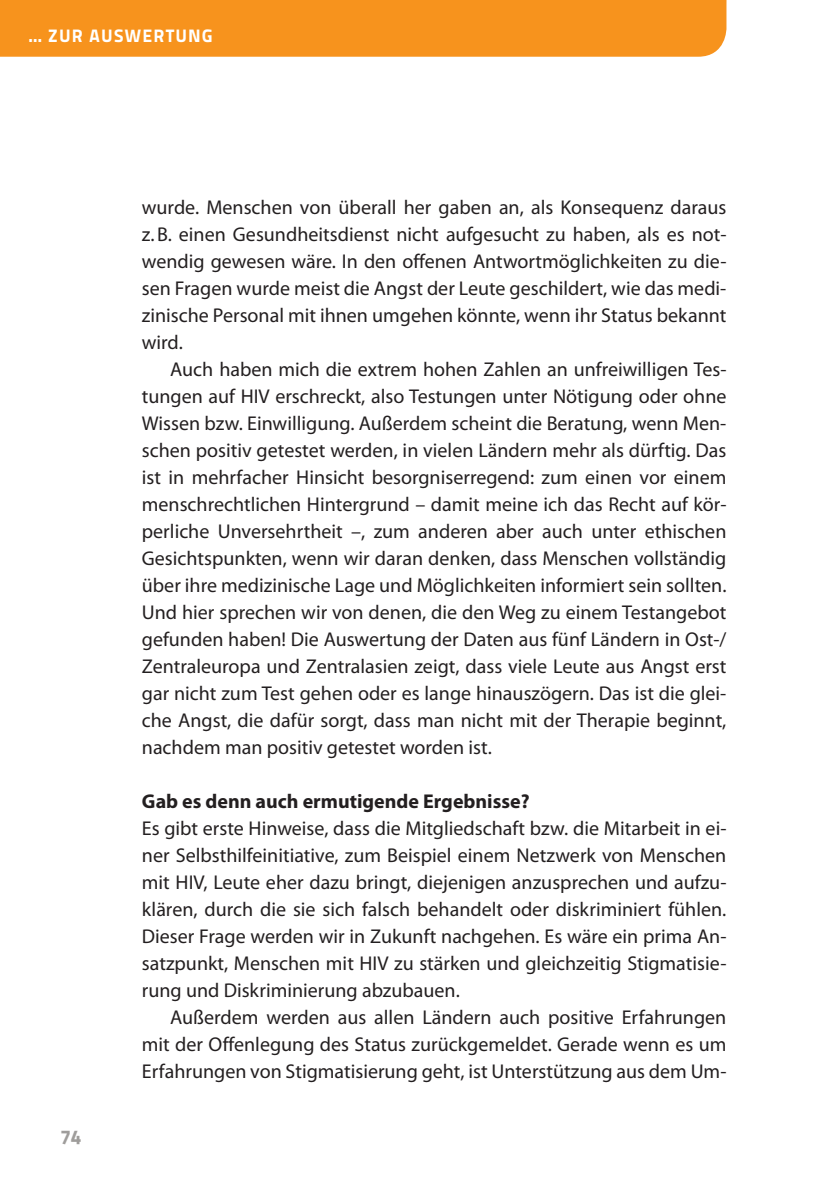
<style>
.page{position:relative;width:840px;height:1191px;background:#fff}
.page>*{position:absolute;margin:0;border:0;box-sizing:border-box;transform-origin:0 0}
.t1{font:20px/27px "Myriad Pro";color:#231f20;text-align:justify}
.t2{font:700 20px "Myriad Pro";color:#231f20}
.t3{font:20px "Titillium Maps 26 L 999 wt";color:#9f9d9b}
.t4{font:18px "Titillium Maps 26 L 999 wt";color:#fff}
</style>
<div class="page">
<div style="left:0;top:0;width:726px;height:57px;background:#f7931d"></div>
<p class="t4" style="left:28px;top:21px;width:32px">… ZUR</p>
<p class="t4" style="left:89px;top:21px;width:26px">AUSWERTUNG</p>
<p class="t3" style="left:60px;top:1120px;width:23px">74</p>
<p class="t1" style="left:142px;top:193px;width:585px">wurde. Menschen von überall her gaben an, als Konsequenz daraus z.B. einen Gesundheitsdienst nicht aufgesucht zu haben, als es not&shy;wendig gewesen wäre. In den offenen Antwortmöglichkeiten zu die&shy;sen Fragen wurde meist die Angst der Leute geschildert, wie das medi&shy;zinische Personal mit ihnen umgehen könnte, wenn ihr Status bekannt wird.</p>
<p class="t1" style="left:142px;top:355px;width:585px;text-indent:28px">Auch haben mich die extrem hohen Zahlen an unfreiwilligen Tes&shy;tungen auf HIV erschreckt, also Testungen unter Nötigung oder ohne Wissen bzw. Einwilligung. Außerdem scheint die Beratung, wenn Men&shy;schen positiv getestet werden, in vielen Ländern mehr als dürftig. Das ist in mehrfacher Hinsicht besorgniserregend: zum einen vor einem menschrechtlichen Hintergrund – damit meine ich das Recht auf kör&shy;perliche Unversehrtheit –, zum anderen aber auch unter ethischen Gesichtspunkten, wenn wir daran denken, dass Menschen vollständig über ihre medizinische Lage und Möglichkeiten informiert sein sollten.<br>Und hier sprechen wir von denen, die den Weg zu einem Testangebot gefunden haben! Die Auswertung der Daten aus fünf Ländern in Ost-/ Zentraleuropa und Zentralasien zeigt, dass viele Leute aus Angst erst gar nicht zum Test gehen oder es lange hinauszögern. Das ist die glei&shy;che Angst, die dafür sorgt, dass man nicht mit der Therapie beginnt, nachdem man positiv getestet worden ist.</p>
<p class="t2" style="left:142px;top:788px;width:389px">Gab es denn auch ermutigende Ergebnisse?</p>
<p class="t1" style="left:142px;top:814px;width:585px">Es gibt erste Hinweise, dass die Mitgliedschaft bzw. die Mitarbeit in ei&shy;ner Selbsthilfeinitiative, zum Beispiel einem Netzwerk von Menschen mit HIV, Leute eher dazu bringt, diejenigen anzusprechen und aufzu&shy;klären, durch die sie sich falsch behandelt oder diskriminiert fühlen.<br>Dieser Frage werden wir in Zukunft nachgehen. Es wäre ein prima An&shy;satzpunkt, Menschen mit HIV zu stärken und gleichzeitig Stigmatisie&shy;rung und Diskriminierung abzubauen.</p>
<p class="t1" style="left:142px;top:1003px;width:585px;text-indent:28px">Außerdem werden aus allen Ländern auch positive Erfahrungen mit der Offenlegung des Status zurückgemeldet. Gerade wenn es um Erfahrungen von Stigmatisierung geht, ist Unterstützung aus dem Um-</p>
</div>
